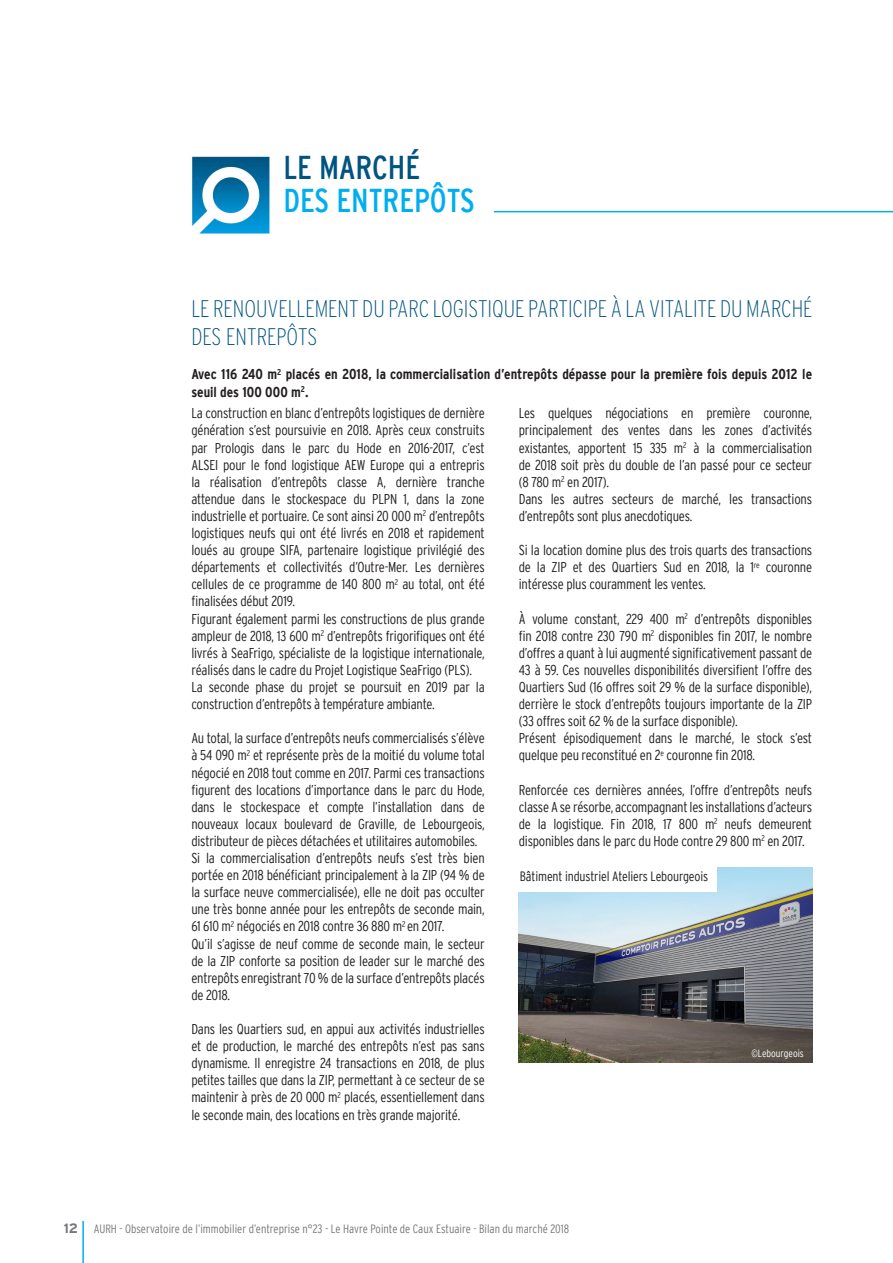
<style>
.page{position:relative;width:893px;height:1263px;background:#fff}
.page>*{position:absolute;margin:0;border:0;box-sizing:border-box;transform-origin:0 0}
.TITRE_1{font:condensed 33px/33px "Interstate";color:#00aeef}
.SS_TITRE{font:200 condensed 24px/28.5px "Interstate";color:#005480}
.CORPS_DE_TEXTE{font:300 condensed 14.25px/17.1px "Interstate";letter-spacing:-.015em;color:#231f20;text-align:justify}
.SS_TITRE-2{font:700 condensed 14.25px/17.1px "Interstate";color:#231f20}
.t1{font:300 condensed 13.5px "Interstate";letter-spacing:-.01em;color:#231f20}
.t2{font:300 condensed 12px "Interstate";color:#76787b}
.CORPS_DE_TEXTE-2{font:300 condensed 10.5px "Interstate";color:#fff}
.s1{color:#005480}
.s2{font-size:23.25px}
.s3{font-weight:700;font-stretch:normal;font-size:13.5px}
</style>
<div class="page">
<hr style="left:82px;top:1221px;width:2px;height:42px;background:#00aeef">
<hr style="left:494px;top:211px;width:399px;height:1px;background:#00aeef">
<img style="left:191px;top:156px;width:79px;height:78px">
<img style="left:519px;top:867px;width:293px;height:195px">
<div style="left:516px;top:859px;width:201px;height:32px;background:#fff"></div>
<p class="TITRE_1" style="left:283px;top:150px;width:193px"><span class="s1">LE MARCHÉ<br></span>DES ENTREPÔTS</p>
<p class="SS_TITRE" style="left:191px;top:294px;width:622px">LE RENOUVELLEMENT DU PARC LOGISTIQUE PARTICIPE À LA VITALITE DU MARCH<span class="s2">É<br></span>DES ENTREPÔTS</p>
<p class="SS_TITRE-2" style="left:191px;top:366px;width:622px">Avec 116 240 m<sup>2</sup> placés en 2018, la commercialisation d’entrepôts dépasse pour la première fois depuis 2012 le seuil des 100 000 m<sup>2</sup>.</p>
<p class="CORPS_DE_TEXTE" style="left:191px;top:405px;width:295px">La construction en blanc d’entrepôts logistiques de dernière génération s’est poursuivie en 2018. Après ceux construits par Prologis dans le parc du Hode en 2016-2017, c’est ALSEI pour le fond logistique AEW Europe qui a entrepris la réalisation d’entrepôts classe A, dernière tranche attendue dans le stockespace du PLPN 1, dans la zone industrielle et portuaire. Ce sont ainsi 20 000 m<sup>2</sup> d’entrepôts logistiques neufs qui ont été livrés en 2018 et rapidement loués au groupe SIFA, partenaire logistique privilégié des départements et collectivités d’Outre-Mer. Les dernières cellules de ce programme de 140 800 m<sup>2</sup> au total, ont été finalisées début 2019.</p>
<p class="CORPS_DE_TEXTE" style="left:191px;top:610px;width:295px">Figurant également parmi les constructions de plus grande ampleur de 2018, 13 600 m<sup>2</sup> d’entrepôts frigorifiques ont été livrés à SeaFrigo, spécialiste de la logistique internationale, réalisés dans le cadre du Projet Logistique SeaFrigo (PLS).</p>
<p class="CORPS_DE_TEXTE" style="left:191px;top:678px;width:295px">La seconde phase du projet se poursuit en 2019 par la construction d’entrepôts à température ambiante.</p>
<p class="CORPS_DE_TEXTE" style="left:191px;top:730px;width:295px">Au total, la surface d’entrepôts neufs commercialisés s’élève à 54 090 m<sup>2</sup> et représente près de la moitié du volume total négocié en 2018 tout comme en 2017. Parmi ces transactions figurent des locations d’importance dans le parc du Hode, dans le stockespace et compte l’installation dans de nouveaux locaux boulevard de Graville, de Lebourgeois, distributeur de pièces détachées et utilitaires automobiles.</p>
<p class="CORPS_DE_TEXTE" style="left:191px;top:849px;width:295px">Si la commercialisation d’entrepôts neufs s’est très bien portée en 2018 bénéficiant principalement à la ZIP (94 % de la surface neuve commercialisée), elle ne doit pas occulter une très bonne année pour les entrepôts de seconde main, 61 610 m<sup>2</sup> négociés en 2018 contre 36 880 m<sup>2</sup> en 2017.</p>
<p class="CORPS_DE_TEXTE" style="left:191px;top:935px;width:295px">Qu’il s’agisse de neuf comme de seconde main, le secteur de la ZIP conforte sa position de leader sur le marché des entrepôts enregistrant 70 % de la surface d’entrepôts placés de 2018.</p>
<p class="CORPS_DE_TEXTE" style="left:191px;top:1020px;width:295px">Dans les Quartiers sud, en appui aux activités industrielles et de production, le marché des entrepôts n’est pas sans dynamisme. Il enregistre 24 transactions en 2018, de plus petites tailles que dans la ZIP, permettant à ce secteur de se maintenir à près de 20 000 m<sup>2</sup> placés, essentiellement dans le seconde main, des locations en très grande majorité.</p>
<p class="CORPS_DE_TEXTE" style="left:519px;top:405px;width:295px">Les quelques négociations en première couronne, principalement des ventes dans les zones d’activités existantes, apportent 15 335 m<sup>2</sup> à la commercialisation de 2018 soit près du double de l’an passé pour ce secteur</p>
<p class="CORPS_DE_TEXTE" style="left:519px;top:473px;width:92px">(8 780 m<sup>2</sup> en 2017).</p>
<p class="CORPS_DE_TEXTE" style="left:519px;top:490px;width:295px">Dans les autres secteurs de marché, les transactions d’entrepôts sont plus anecdotiques.</p>
<p class="CORPS_DE_TEXTE" style="left:519px;top:541px;width:295px">Si la location domine plus des trois quarts des transactions de la ZIP et des Quartiers Sud en 2018, la 1<sup>re</sup> couronne intéresse plus couramment les ventes.</p>
<p class="CORPS_DE_TEXTE" style="left:519px;top:610px;width:295px">À volume constant, 229 400 m<sup>2</sup> d’entrepôts disponibles fin 2018 contre 230 790 m<sup>2</sup> disponibles fin 2017, le nombre d’offres a quant à lui augmenté significativement passant de 43 à 59. Ces nouvelles disponibilités diversifient l’offre des Quartiers Sud (16 offres soit 29 % de la surface disponible), derrière le stock d’entrepôts toujours importante de la ZIP (33 offres soit 62 % de la surface disponible).</p>
<p class="CORPS_DE_TEXTE" style="left:519px;top:730px;width:295px">Présent épisodiquement dans le marché, le stock s’est quelque peu reconstitué en 2<sup>e</sup> couronne fin 2018.</p>
<p class="CORPS_DE_TEXTE" style="left:519px;top:781px;width:295px">Renforcée ces dernières années, l’offre d’entrepôts neufs classe A se résorbe, accompagnant les installations d’acteurs de la logistique. Fin 2018, 17 800 m<sup>2</sup> neufs demeurent disponibles dans le parc du Hode contre 29 800 m<sup>2</sup> en 2017.</p>
<p class="t1" style="left:520px;top:868px;width:190px">Bâtiment industriel Ateliers Lebourgeois</p>
<p class="CORPS_DE_TEXTE-2" style="left:751px;top:1048px;width:54px">©Lebourgeois</p>
<p class="t2" style="left:64px;top:1222px;width:507px"><span class="s3">12</span> AURH - Observatoire de l’immobilier d’entreprise n°23 - Le Havre Pointe de Caux Estuaire - Bilan du marché 2018</p>
</div>
